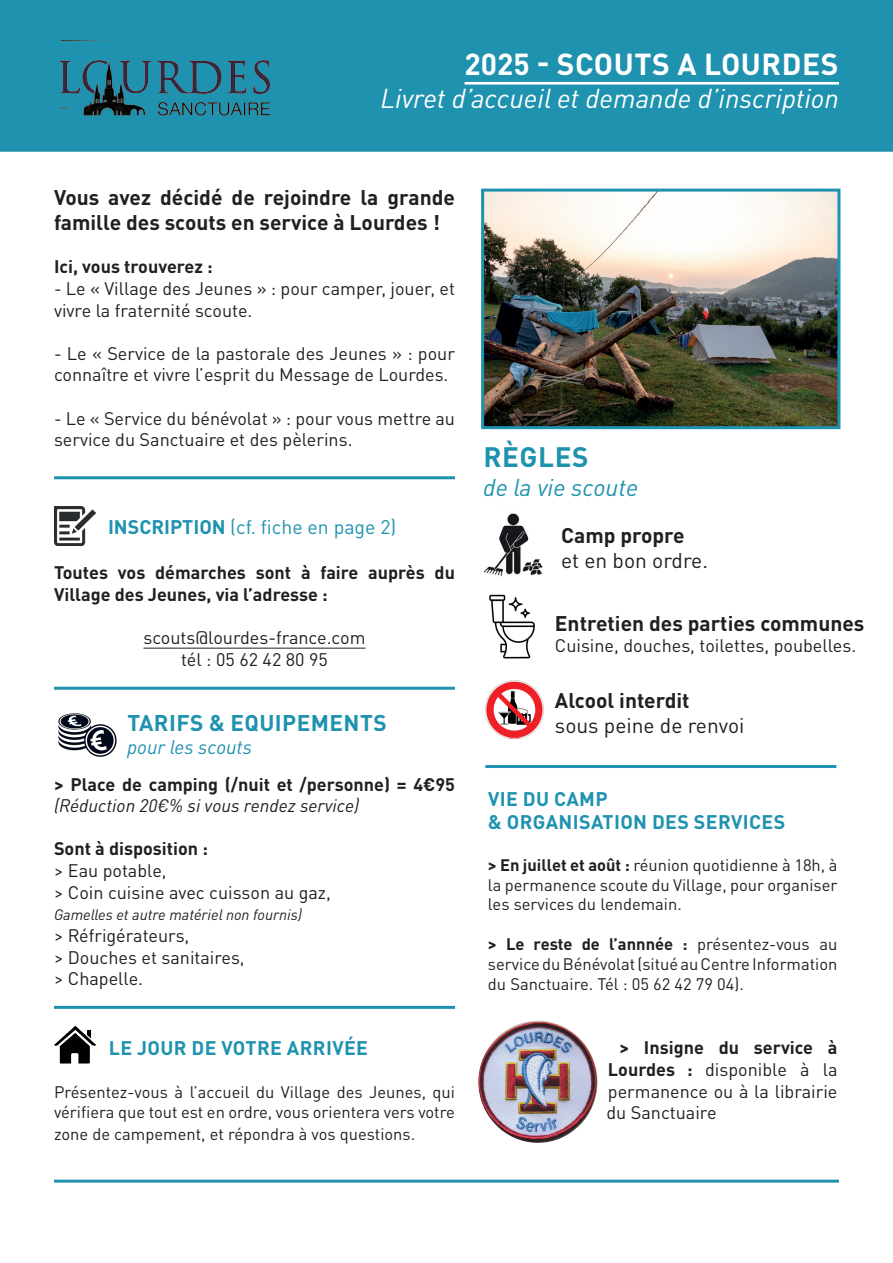
<style>
.page{position:relative;width:893px;height:1263px;background:#fff}
.page>*{position:absolute;margin:0;border:0;box-sizing:border-box;transform-origin:0 0}
.t1{font:700 30px "DIN Pro";letter-spacing:.02em;color:#fff}
.t2{font:700 27.75px "DIN Pro";letter-spacing:.02em;color:#1e92af}
.t3{font:italic 27px "DIN Pro";color:#fff}
.t4{font:italic 24.15px "DIN Pro";color:#1e92af}
.t5{font:700 22.5px "DIN Pro";letter-spacing:.02em;color:#1e92af}
.t6{font:700 21px/25.2px "DIN Pro";color:#231f20}
.t7{font:21px "DIN Pro";color:#231f20}
.t8{font:700 19.5px/23.4px "DIN Pro";letter-spacing:.02em;color:#1e92af}
.t9{font:19.5px "DIN Pro";color:#1e92af}
.t10{font:italic 19.5px "DIN Pro";color:#1e92af}
.t11{font:18px/21.6px "DIN Pro";color:#231f20}
.t12{font:700 18px/21.6px "DIN Pro";color:#231f20}
.t13{font:italic 18px "DIN Pro";color:#231f20}
.t14{font:16.5px/19.8px "DIN Pro";color:#231f20;text-align:justify}
.t15{font:italic 15px "DIN Pro";color:#231f20}
.s1{font-weight:700}
</style>
<div class="page">
<div style="left:0;top:0;width:893px;height:152px;background:#1e92af"></div>
<img style="left:54px;top:36px;width:221px;height:83px">
<hr style="left:465px;top:82px;width:374px;height:3px;background:#fff">
<hr style="left:143px;top:648px;width:222px;height:1px;background:#231f20">
<img style="left:54px;top:507px;width:42px;height:39px">
<img style="left:54px;top:1025px;width:42px;height:39px">
<hr style="left:54px;top:687px;width:401px;height:3px;background:#1e92af">
<img style="left:58px;top:713px;width:59px;height:44px">
<hr style="left:54px;top:476px;width:401px;height:3px;background:#1e92af">
<img style="left:485px;top:193px;width:351px;height:232px">
<div style="left:481px;top:189px;width:359px;height:240px;border:3px solid #1e92af"></div>
<img style="left:484px;top:513px;width:59px;height:63px">
<img style="left:489px;top:594px;width:46px;height:65px">
<img style="left:485px;top:680px;width:59px;height:59px">
<hr style="left:485px;top:765px;width:351px;height:3px;background:#1e92af">
<hr style="left:54px;top:1006px;width:401px;height:3px;background:#1e92af">
<img style="left:478px;top:1021px;width:119px;height:122px">
<hr style="left:54px;top:1179px;width:785px;height:3px;background:#1e92af">
<h1 class="t1" style="left:465px;top:40px;width:376px">2025 - SCOUTS A LOURDES</h1>
<h3 class="t3" style="left:380px;top:77px;width:460px">Livret d’accueil et demande d’inscription</h3>
<p class="t6" style="left:54px;top:182px;width:402px">Vous avez décidé de rejoindre la grande famille des scouts en service à Lourdes !</p>
<p class="t12" style="left:54px;top:254px;width:160px">Ici, vous trouverez :</p>
<p class="t11" style="left:54px;top:276px;width:402px">- Le « Village des Jeunes » : pour camper, jouer, et vivre la fraternité scoute.</p>
<p class="t11" style="left:54px;top:341px;width:402px">- Le « Service de la pastorale des Jeunes » : pour connaître et vivre l’esprit du Message de Lourdes.</p>
<p class="t11" style="left:54px;top:406px;width:402px">- Le « Service du bénévolat » : pour vous mettre au service du Sanctuaire et des pèlerins.</p>
<p class="t9" style="left:108px;top:512px;width:290px"><span class="s1">INSCRIPTION</span> (cf. fiche en page 2)</p>
<p class="t12" style="left:54px;top:560px;width:402px">Toutes vos démarches sont à faire auprès du<br>Village des Jeunes, via l’adresse :</p>
<p class="t11" style="left:143px;top:625px;width:224px;text-align:center">scouts@lourdes-france.com tél : 05 62 42 80 95</p>
<p class="t5" style="left:127px;top:704px;width:261px">TARIFS &amp; EQUIPEMENTS</p>
<p class="t10" style="left:127px;top:732px;width:126px">pour les scouts</p>
<p class="t12" style="left:54px;top:771px;width:402px">&gt; Place de camping (/nuit et /personne) = 4€95</p>
<p class="t13" style="left:54px;top:792px;width:307px">(Réduction 20€% si vous rendez service)</p>
<p class="t12" style="left:54px;top:836px;width:156px">Sont à disposition :</p>
<p class="t11" style="left:54px;top:858px;width:278px">&gt; Eau potable,<br>&gt; Coin cuisine avec cuisson au gaz,</p>
<p class="t15" style="left:54px;top:903px;width:250px">Gamelles et autre matériel non fournis)</p>
<p class="t11" style="left:54px;top:923px;width:192px">&gt; Réfrigérateurs,<br>&gt; Douches et sanitaires, &gt; Chapelle.</p>
<p class="t8" style="left:109px;top:1034px;width:261px">LE JOUR DE VOTRE ARRIVÉE</p>
<p class="t14" style="left:54px;top:1081px;width:402px">Présentez-vous à l’accueil du Village des Jeunes, qui vérifiera que tout est en ordre, vous orientera vers votre</p>
<p class="t14" style="left:54px;top:1122px;width:363px">zone de campement, et répondra à vos questions.</p>
<h2 class="t2" style="left:484px;top:433px;width:107px">RÈGLES</h2>
<h3 class="t4" style="left:483px;top:468px;width:156px">de la vie scoute</h3>
<p class="t6" style="left:561px;top:520px;width:125px">Camp propre</p>
<p class="t7" style="left:561px;top:544px;width:148px">et en bon ordre.</p>
<p class="t6" style="left:555px;top:608px;width:311px">Entretien des parties communes</p>
<p class="t11" style="left:555px;top:633px;width:303px">Cuisine, douches, toilettes, poubelles.</p>
<p class="t6" style="left:555px;top:685px;width:136px">Alcool interdit</p>
<p class="t7" style="left:555px;top:709px;width:191px">sous peine de renvoi</p>
<p class="t8" style="left:488px;top:785px;width:299px">VIE DU CAMP<br>&amp; ORGANISATION DES SERVICES</p>
<p class="t14" style="left:488px;top:853px;width:351px"><span class="s1">&gt; En juillet et août :</span> réunion quotidienne à 18h, à la permanence scoute du Village, pour organiser les services du lendemain.</p>
<p class="t14" style="left:488px;top:932px;width:351px"><span class="s1">&gt; Le reste de l’annnée :</span> présentez-vous au service du Bénévolat (situé au Centre Information du Sanctuaire. Tél : 05 62 42 79 04).</p>
<p class="t11" style="left:606px;top:1035px;width:233px;text-align:justify;text-indent:13px"><span class="s1">&gt; Insigne du service à Lourdes :</span> disponible à la permanence ou à la librairie du Sanctuaire</p>
</div>
